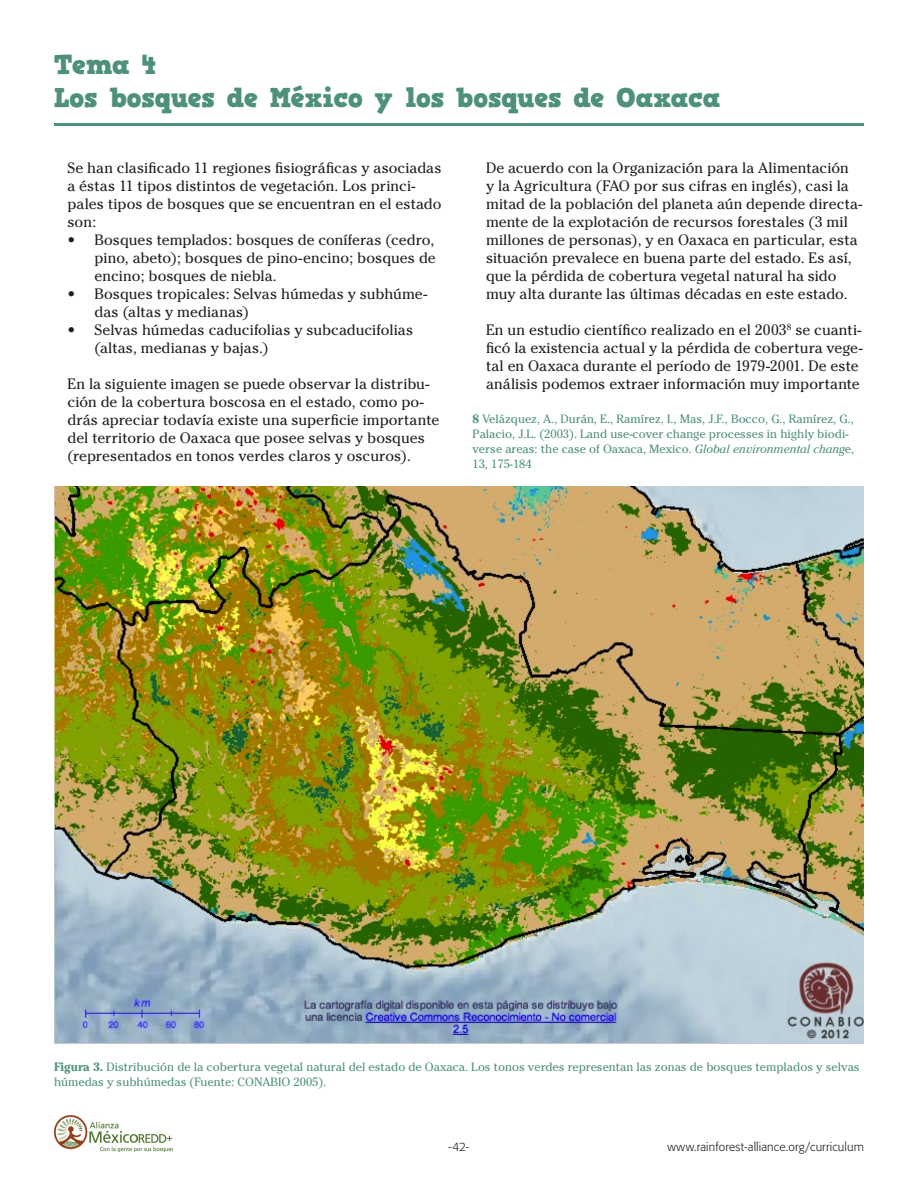
<style>
.page{position:relative;width:918px;height:1188px;background:#fff}
.page>*{position:absolute;margin:0;border:0;box-sizing:border-box;transform-origin:0 0}
.t1{font:27px "HVD Comic Serif Pro";letter-spacing:-.005em;color:#4d917a}
.t2{font:15px/18px "Cheltenham";color:#231f20}
.t3{font:12px/15px "Cheltenham";color:#4d917a}
.t4{font:300 12px "Formata";letter-spacing:.01em;color:#231f20}
.s1{font-weight:700}
.s2{font-style:italic}
</style>
<div class="page">
<hr style="left:54px;top:123px;width:810px;height:3px;background:#4d917a">
<img style="left:54px;top:486px;width:810px;height:558px">
<img style="left:54px;top:1115px;width:119px;height:37px">
<p class="t1" style="left:54px;top:47px;width:104px">Tema 4</p>
<p class="t1" style="left:54px;top:79px;width:668px">Los bosques de México y los bosques de Oaxaca</p>
<p class="t2" style="left:68px;top:159px;width:376px">Se han clasificado 11 regiones fisiográficas y asociadas a éstas 11 tipos distintos de vegetación. Los princi&shy;pales tipos de bosques que se encuentran en el estado son:</p>
<p class="t2" style="left:94px;top:231px;width:343px;text-align:justify;text-indent:-27px">• Bosques templados: bosques de coníferas (cedro, pino, abeto); bosques de pino-encino; bosques de encino; bosques de niebla.</p>
<p class="t2" style="left:94px;top:285px;width:334px;text-indent:-27px">• Bosques tropicales: Selvas húmedas y subhúme&shy;das (altas y medianas)</p>
<p class="t2" style="left:94px;top:321px;width:320px;text-indent:-27px">• Selvas húmedas caducifolias y subcaducifolias (altas, medianas y bajas.)</p>
<p class="t2" style="left:68px;top:375px;width:373px">En la siguiente imagen se puede observar la distribu&shy;ción de la cobertura boscosa en el estado, como po&shy;drás apreciar todavía existe una superficie importante del territorio de Oaxaca que posee selvas y bosques (representados en tonos verdes claros y oscuros).</p>
<p class="t2" style="left:486px;top:159px;width:378px">De acuerdo con la Organización para la Alimentación<br>y la Agricultura (FAO por sus cifras en inglés), casi la mitad de la población del planeta aún depende directa&shy;mente de la explotación de recursos forestales (3 mil millones de personas), y en Oaxaca en particular, esta situación prevalece en buena parte del estado. Es así, que la pérdida de cobertura vegetal natural ha sido muy alta durante las últimas décadas en este estado.</p>
<p class="t2" style="left:486px;top:321px;width:378px">En un estudio científico realizado en el 2003<sup>8</sup> se cuanti&shy;ficó la existencia actual y la pérdida de cobertura vege&shy;tal en Oaxaca durante el período de 1979-2001. De este análisis podemos extraer información muy importante</p>
<p class="t3" style="left:472px;top:411px;width:383px"><span class="s1">8</span> Velázquez, A., Durán, E., Ramírez, I., Mas, J.F., Bocco, G., Ramírez, G., Palacio, J.L. (2003). Land use-cover change processes in highly biodi&shy;verse areas: the case of Oaxaca, Mexico. <span class="s2">Global environmental chang</span>e, 13, 175-184</p>
<p class="t3" style="left:54px;top:1060px;width:807px"><span class="s1">Figura 3.</span> Distribución de la cobertura vegetal natural del estado de Oaxaca. Los tonos verdes representan las zonas de bosques templados y selvas húmedas y subhúmedas (Fuente: CONABIO 2005).</p>
<p class="t4" style="left:449px;top:1140px;width:22px">-42-</p>
<p class="t4" style="left:667px;top:1140px;width:198px">www.rainforest-alliance.org/curriculum</p>
</div>
